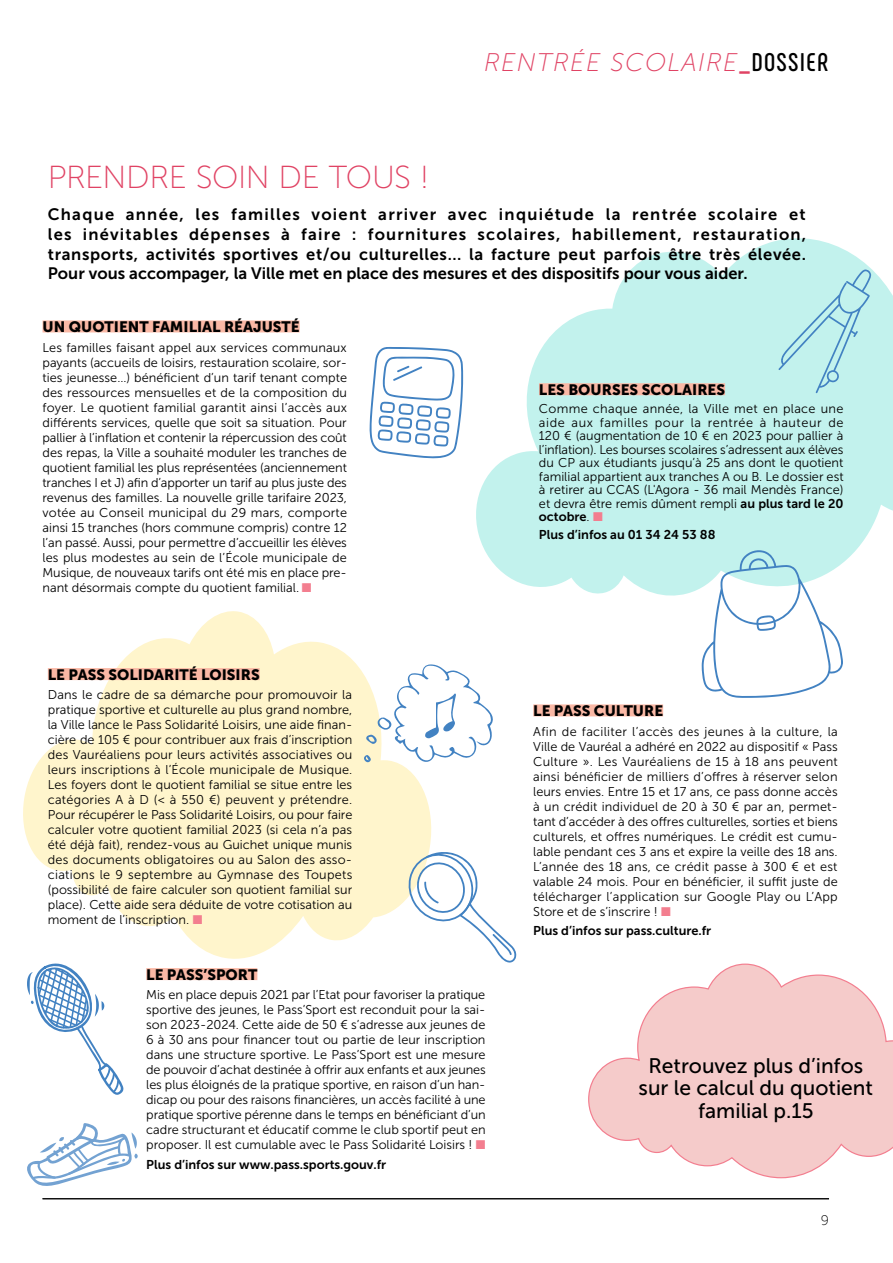
<style>
.page{position:relative;width:893px;height:1263px;background:#fff}
.page>*{position:absolute;margin:0;border:0;box-sizing:border-box;transform-origin:0 0}
.t1{font:31.8px "Museo Sans 100";letter-spacing:-.015em;color:#e04364}
.t2{font:italic 25.5px "Museo Sans 100";letter-spacing:.05em;color:#e04364}
.t3{font:21px/22.5px "Museo Sans 500";color:#000;text-align:center}
.t4{font:16.5px/19.8px "Museo Sans 700";color:#000;text-align:justify}
.t5{font:15px "Museo Sans 900";color:#000}
.t6{font:13.95px "Museo Sans 100";color:#000}
.t7{font:12.75px/15px "Museo Sans 300";color:#000;text-align:justify}
.t8{font:12.75px/17.7px "Museo Sans 700";color:#000}
.s1{font-family:"Phenomena";font-weight:700;font-style:normal;font-size:30px}
.s2{font-family:"Phenomena";font-weight:700;font-style:normal;color:#000}
.s3{color:#f37e8f}
.s4{font-family:"Museo Sans 700"}
.s5{font-family:"Museo Sans 300"}
</style>
<div class="page">
<hr style="left:43px;top:1198px;width:786px;height:1px;background:#000">
<svg style="left:588px;top:963px;width:305px;height:216px;fill:#f5cbca"></svg>
<svg style="left:476px;top:238px;width:417px;height:358px;fill:#c2f2ed"></svg>
<svg style="left:23px;top:611px;width:409px;height:348px;fill:#fff5cc"></svg>
<div style="left:43px;top:320px;width:257px;height:12px;background:#fab8a5"></div>
<div style="left:539px;top:383px;width:186px;height:12px;background:#fab8a5"></div>
<div style="left:48px;top:668px;width:212px;height:12px;background:#fab8a5"></div>
<div style="left:533px;top:704px;width:130px;height:12px;background:#fab8a5"></div>
<div style="left:146px;top:968px;width:111px;height:12px;background:#fab8a5"></div>
<svg style="left:407px;top:849px;width:109px;height:114px"></svg>
<svg style="left:370px;top:347px;width:93px;height:111px"></svg>
<svg style="left:702px;top:549px;width:141px;height:149px"></svg>
<svg style="left:778px;top:269px;width:93px;height:124px"></svg>
<svg style="left:364px;top:664px;width:129px;height:100px"></svg>
<svg style="left:27px;top:1123px;width:111px;height:63px"></svg>
<svg style="left:27px;top:949px;width:99px;height:146px"></svg>
<h2 class="t2" style="left:484px;top:49px;width:346px">RENTRÉE SCOLAIRE<span class="s1">_</span><span class="s2">DOSSIER</span></h2>
<h1 class="t1" style="left:48px;top:161px;width:383px">PRENDRE SOIN DE TOUS !</h1>
<p class="t4" style="left:48px;top:204px;width:760px">Chaque année, les familles voient arriver avec inquiétude la rentrée scolaire et les inévitables dépenses à faire : fournitures scolaires, habillement, restauration, transports, activités sportives et/ou culturelles… la facture peut parfois être très élevée.<br>Pour vous accompager, la Ville met en place des mesures et des dispositifs pour vous aider.</p>
<p class="t5" style="left:43px;top:319px;width:259px">UN QUOTIENT FAMILIAL RÉAJUSTÉ</p>
<p class="t7" style="left:43px;top:340px;width:306px">Les familles faisant appel aux services communaux payants (accueils de loisirs, restauration scolaire, sor&shy;ties jeunesse…) bénéficient d’un tarif tenant compte des ressources mensuelles et de la composition du foyer. Le quotient familial garantit ainsi l’accès aux différents services, quelle que soit sa situation. Pour pallier à l’inflation et contenir la répercussion des coût des repas, la Ville a souhaité moduler les tranches de quotient familial les plus représentées (anciennement tranches I et J) afin d’apporter un tarif au plus juste des revenus des familles. La nouvelle grille tarifaire 2023, votée au Conseil municipal du 29 mars, comporte ainsi 15 tranches (hors commune compris) contre 12 l’an passé. Aussi, pour permettre d’accueillir les élèves les plus modestes au sein de l’École municipale de Musique, de nouveaux tarifs ont été mis en place pre&shy;nant désormais compte du quotient familial. <span class="s3">■</span></p>
<p class="t5" style="left:539px;top:381px;width:188px">LES BOURSES SCOLAIRES</p>
<p class="t7" style="left:539px;top:402px;width:306px;line-height:13.5px">Comme chaque année, la Ville met en place une aide aux familles pour la rentrée à hauteur de 120 € (augmentation de 10 € en 2023 pour pallier à l’inflation). Les bourses scolaires s’adressent aux élèves du CP aux étudiants jusqu’à 25 ans dont le quotient familial appartient aux tranches A ou B. Le dossier est à retirer au CCAS (L'Agora - 36 mail Mendès France) et devra être remis dûment rempli <span class="s4">au plus tard le 20</span></p>
<p class="t8" style="left:539px;top:508px;width:178px">octobre<span class="s5">.</span> <span class="s3">■<br></span>Plus d’infos au 01 34 24 53 88</p>
<p class="t5" style="left:48px;top:666px;width:213px">LE PASS SOLIDARITÉ LOISIRS</p>
<p class="t7" style="left:48px;top:687px;width:306px">Dans le cadre de sa démarche pour promouvoir la pratique sportive et culturelle au plus grand nombre, la Ville lance le Pass Solidarité Loisirs, une aide finan&shy;cière de 105 € pour contribuer aux frais d’inscription des Vauréaliens pour leurs activités associatives ou leurs inscriptions à l’École municipale de Musique.<br>Les foyers dont le quotient familial se situe entre les catégories A à D (&lt; à 550 €) peuvent y prétendre.<br>Pour récupérer le Pass Solidarité Loisirs, ou pour faire calculer votre quotient familial 2023 (si cela n’a pas été déjà fait), rendez-vous au Guichet unique munis des documents obligatoires ou au Salon des asso&shy;ciations le 9 septembre au Gymnase des Toupets (possibilité de faire calculer son quotient familial sur place). Cette aide sera déduite de votre cotisation au moment de l’inscription. <span class="s3">■</span></p>
<p class="t5" style="left:146px;top:966px;width:113px">LE PASS’SPORT</p>
<p class="t7" style="left:146px;top:987px;width:341px">Mis en place depuis 2021 par l’Etat pour favoriser la pratique sportive des jeunes, le Pass’Sport est reconduit pour la sai&shy;son 2023-2024. Cette aide de 50 € s’adresse aux jeunes de 6 à 30 ans pour financer tout ou partie de leur inscription dans une structure sportive. Le Pass’Sport est une mesure de pouvoir d’achat destinée à offrir aux enfants et aux jeunes les plus éloignés de la pratique sportive, en raison d’un han&shy;dicap ou pour des raisons financières, un accès facilité à une pratique sportive pérenne dans le temps en bénéficiant d’un cadre structurant et éducatif comme le club sportif peut en proposer. Il est cumulable avec le Pass Solidarité Loisirs ! <span class="s3">■</span></p>
<p class="t8" style="left:146px;top:1155px;width:241px">Plus d’infos sur www.pass.sports.gouv.fr</p>
<p class="t5" style="left:533px;top:703px;width:131px">LE PASS CULTURE</p>
<p class="t7" style="left:533px;top:724px;width:306px">Afin de faciliter l’accès des jeunes à la culture, la Ville de Vauréal a adhéré en 2022 au dispositif « Pass Culture ». Les Vauréaliens de 15 à 18 ans peuvent ainsi bénéficier de milliers d’offres à réserver selon leurs envies. Entre 15 et 17 ans, ce pass donne accès à un crédit individuel de 20 à 30 € par an, permet&shy;tant d’accéder à des offres culturelles, sorties et biens culturels, et offres numériques. Le crédit est cumu&shy;lable pendant ces 3 ans et expire la veille des 18 ans.<br>L’année des 18 ans, ce crédit passe à 300 € et est valable 24 mois. Pour en bénéficier, il suffit juste de télécharger l’application sur Google Play ou L’App Store et de s’inscrire ! <span class="s3">■</span></p>
<p class="t8" style="left:533px;top:922px;width:179px">Plus d’infos sur pass.culture.fr</p>
<h3 class="t3" style="left:639px;top:1054px;width:236px">Retrouvez plus d’infos sur le calcul du quotient familial p.15</h3>
<p class="t6" style="left:821px;top:1213px;width:10px">9</p>
</div>
